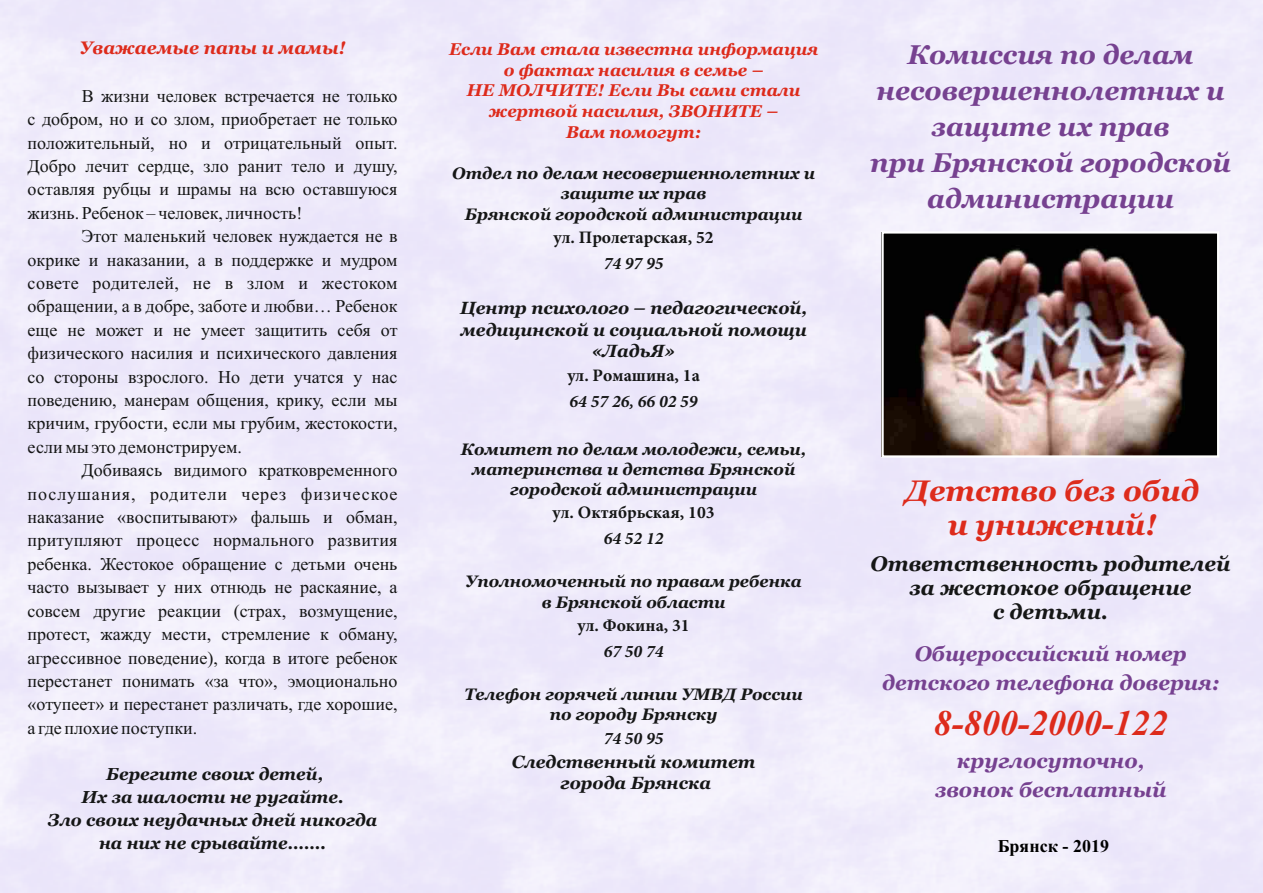
<style>
.page{position:relative;width:1263px;height:893px;background:#eeeafb}
.page>*{position:absolute;margin:0;border:0;box-sizing:border-box;transform-origin:0 0}
.t1{font:italic 700 36px "Times New Roman";color:#dd2b1c}
.t2{font:italic 700 29.55px/33.6px "Georgia";color:#dd2b1c;text-align:center}
.t3{font:italic 700 27px/36px "Georgia";color:#764190;text-align:center}
.t4{font:italic 700 21px/29.2px "Georgia";color:#764190;text-align:center}
.t5{font:italic 700 21px/23.9px "Georgia";color:#151616;text-align:center}
.t6{font:18px/23.4px "Times New Roman";color:#151616;text-align:justify}
.t7{font:italic 700 18px "Georgia";color:#dd2b1c}
.t8{font:700 18px "Times New Roman";color:#000}
.t9{font:italic 700 17.55px/21.5px "Georgia";color:#151616;text-align:center}
.t10{font:700 17.55px "Minion Pro";color:#151616}
.t11{font:italic 700 17.55px "Minion Pro";color:#151616}
.t12{font:italic 700 17.25px/23px "Georgia";color:#151616;text-align:center}
.t13{font:italic 700 16.95px/20.7px "Georgia";color:#dd2b1c;text-align:center}
.t14{font:italic 700 16.5px/20.1px "Georgia";color:#151616;text-align:center}
</style>
<div class="page">
<img style="left:884px;top:234px;width:332px;height:221px">
<div style="left:881px;top:231px;width:338px;height:227px;border:2px solid #fff"></div>
<p class="t7" style="left:80px;top:41px;width:267px">Уважаемые папы и мамы!</p>
<p class="t6" style="left:28px;top:86px;width:371px;text-indent:54px">В жизни человек встречается не только с добром, но и со злом, приобретает не только положительный, но и отрицательный опыт.<br>Добро лечит сердце, зло ранит тело и душу, оставляя рубцы и шрамы на всю оставшуюся жизнь. Ребенок – человек, личность!</p>
<p class="t6" style="left:28px;top:226px;width:371px;text-indent:54px">Этот маленький человек нуждается не в окрике и наказании, а в поддержке и мудром совете родителей, не в злом и жестоком обращении, а в добре, заботе и любви… Ребенок еще не может и не умеет защитить себя от физического насилия и психического давления со стороны взрослого. Но дети учатся у нас поведению, манерам общения, крику, если мы кричим, грубости, если мы грубим, жестокости, если мы это демонстрируем.</p>
<p class="t6" style="left:28px;top:460px;width:371px;text-indent:54px">Добиваясь видимого кратковременного послушания, родители через физическое наказание «воспитывают» фальшь и обман, притупляют процесс нормального развития ребенка. Жестокое обращение с детьми очень часто вызывает у них отнюдь не раскаяние, а совсем другие реакции (страх, возмущение, протест, жажду мести, стремление к обману, агрессивное поведение), когда в итоге ребенок перестанет понимать «за что», эмоционально «отупеет» и перестанет различать, где хорошие, а где плохие поступки.</p>
<p class="t12" style="left:48px;top:764px;width:331px">Берегите своих детей,<br>Их за шалости не ругайте.<br>Зло своих неудачных дней никогда на них не срывайте…….</p>
<p class="t13" style="left:449px;top:40px;width:371px">Если Вам стала известна информация о фактах насилия в семье –<br>НЕ МОЛЧИТЕ! Если Вы сами стали жертвой насилия, ЗВОНИТЕ –<br>Вам помогут:</p>
<p class="t14" style="left:452px;top:165px;width:364px">Отдел по делам несовершеннолетних и защите их прав<br>Брянской городской администрации</p>
<p class="t10" style="left:554px;top:230px;width:161px">ул. Пролетарская, 52</p>
<p class="t11" style="left:604px;top:256px;width:61px">74 97 95</p>
<p class="t9" style="left:460px;top:299px;width:349px">Центр психолого – педагогической, медицинской и социальной помощи «ЛадьЯ»</p>
<p class="t10" style="left:567px;top:368px;width:134px">ул. Ромашина, 1а</p>
<p class="t11" style="left:570px;top:394px;width:130px">64 57 26, 66 02 59</p>
<p class="t14" style="left:461px;top:440px;width:347px">Комитет по делам молодежи, семьи, материнства и детства Брянской городской администрации</p>
<p class="t10" style="left:553px;top:505px;width:163px">ул. Октябрьская, 103</p>
<p class="t11" style="left:604px;top:531px;width:61px">64 52 12</p>
<p class="t14" style="left:466px;top:573px;width:337px">Уполномоченный по правам ребенка в Брянской области</p>
<p class="t10" style="left:577px;top:618px;width:114px">ул. Фокина, 31</p>
<p class="t11" style="left:604px;top:644px;width:61px">67 50 74</p>
<p class="t14" style="left:464px;top:686px;width:340px">Телефон горячей линии УМВД России по городу Брянску</p>
<p class="t11" style="left:604px;top:731px;width:61px">74 50 95</p>
<p class="t9" style="left:512px;top:752px;width:245px">Следственный комитет города Брянска</p>
<h3 class="t3" style="left:870px;top:38px;width:362px">Комиссия по делам несовершеннолетних и защите их прав<br>при Брянской городской администрации</h3>
<h2 class="t2" style="left:905px;top:476px;width:295px">Детство без обид и унижений!</h2>
<p class="t5" style="left:870px;top:554px;width:362px">Ответственность родителей за жестокое обращение<br>с детьми.</p>
<p class="t4" style="left:882px;top:640px;width:339px">Общероссийский номер детского телефона доверия:</p>
<h1 class="t1" style="left:934px;top:710px;width:235px">8-800-2000-122</h1>
<p class="t4" style="left:935px;top:748px;width:233px">круглосуточно, звонок бесплатный</p>
<p class="t8" style="left:998px;top:840px;width:113px">Брянск - 2019</p>
</div>
